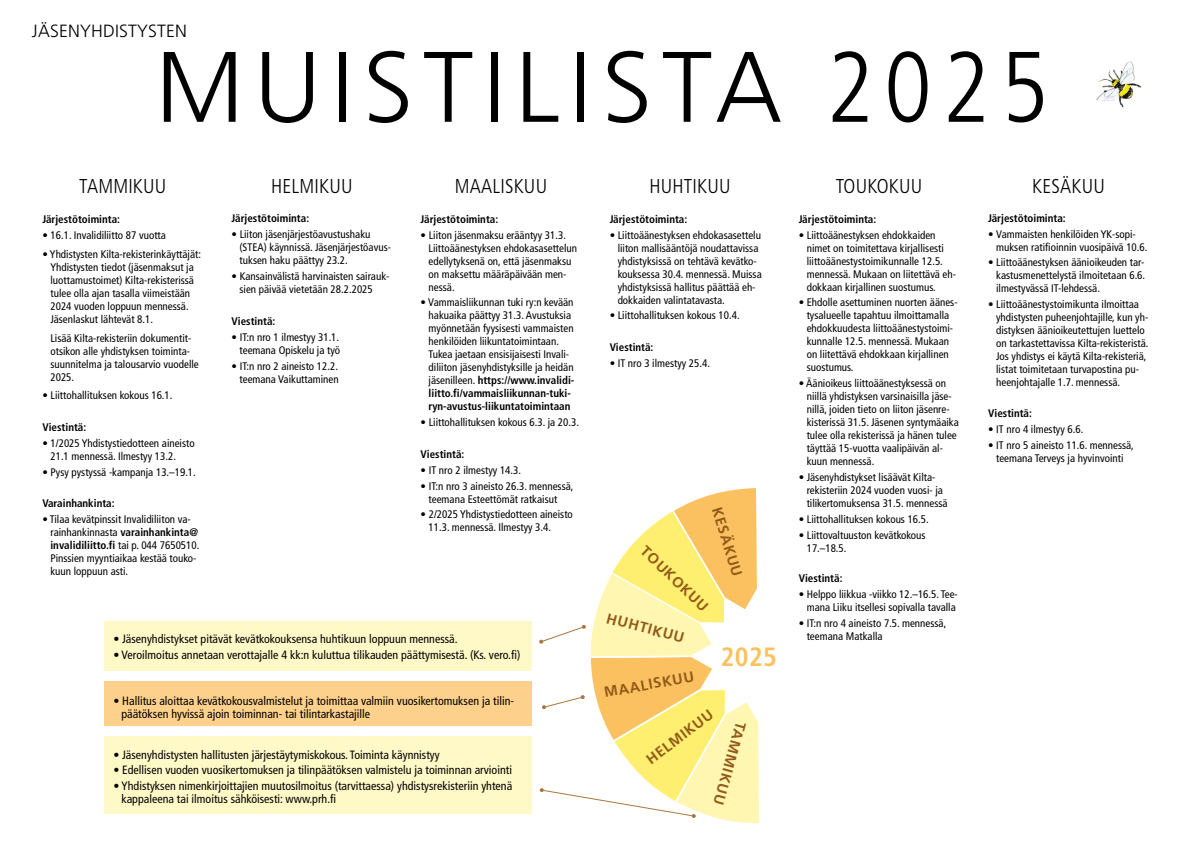
<style>
.page{position:relative;width:1191px;height:842px;background:#fff}
.page>*{position:absolute;margin:0;border:0;box-sizing:border-box;transform-origin:0 0}
.t1{font:300 100px "Frutiger LT Std";letter-spacing:.1em;color:#000}
.t2{font:700 condensed 26.4px "Frutiger LT Std";color:#fbc160}
.t3{font:300 condensed 20px "Frutiger LT Std";letter-spacing:.01em;color:#000}
.t4{font:300 17.7px "Frutiger LT Std";letter-spacing:.01em;color:#000}
.t5{font:700 14.6px "Frutiger LT Std";color:#935b1a}
.t6{font:condensed 12px/13px "Frutiger LT Std";color:#000}
.t7{font:condensed 11px/13px "Frutiger LT Std";color:#000}
.t8{font:700 condensed 11px "Frutiger LT Std";color:#000}
.s1{font-stretch:condensed}
.s2{font-weight:700}
</style>
<div class="page">
<div style="left:104px;top:681px;width:427px;height:44px;background:#fdd18b"></div>
<div style="left:104px;top:736px;width:427px;height:78px;background:#fff8c7"></div>
<div style="left:104px;top:621px;width:427px;height:49px;background:#fff8c7"></div>
<svg style="left:1096px;top:61px;width:45px;height:47px"></svg>
<svg style="left:539px;top:488px;width:220px;height:336px"></svg>
<h3 class="t4" style="left:32px;top:21px;width:156px">JÄSENYHDISTYSTEN</h3>
<h1 class="t1" style="left:155px;top:31px;width:894px">MUISTILISTA <span class="s1">2025</span></h1>
<h3 class="t3" style="left:79px;top:174px;width:89px">TAMMIKUU</h3>
<p class="t8" style="left:42px;top:213px;width:79px">Järjestötoiminta:</p>
<p class="t7" style="left:42px;top:229px;width:125px">• 16.1. Invalidiliitto 87 vuotta</p>
<p class="t7" style="left:50px;top:248px;width:152px;text-indent:-8px">• Yhdistysten Kilta-rekisterinkäyttäjät:<br>Yhdistysten tiedot (jäsenmaksut ja luottamustoimet) Kilta-rekisterissä tulee olla ajan tasalla viimeistään 2024 vuoden loppuun mennessä.<br>Jäsenlaskut lähtevät 8.1.</p>
<p class="t7" style="left:50px;top:331px;width:150px">Lisää Kilta-rekisteriin dokumentit&shy;otsikon alle yhdistyksen toiminta&shy;suunnitelma ja talousarvio vuodelle<br>2025.</p>
<p class="t7" style="left:42px;top:389px;width:132px">• Liittohallituksen kokous 16.1.</p>
<p class="t8" style="left:42px;top:420px;width:45px">Viestintä:</p>
<p class="t7" style="left:50px;top:436px;width:146px;text-indent:-8px">• 1/2025 Yhdistystiedotteen aineisto<br>21.1 mennessä. Ilmestyy 13.2.</p>
<p class="t7" style="left:42px;top:465px;width:155px">• Pysy pystyssä -kampanja 13.–19.1.</p>
<p class="t8" style="left:42px;top:497px;width:74px">Varainhankinta:</p>
<p class="t7" style="left:50px;top:513px;width:150px;text-indent:-8px">• Tilaa kevätpinssit Invalidiliiton va&shy;rainhankinnasta <span class="s2">varainhankinta@ invalidiliitto.fi</span> tai p. 044 7650510.<br>Pinssien myyntiaikaa kestää touko&shy;kuun loppuun asti.</p>
<h3 class="t3" style="left:271px;top:174px;width:83px">HELMIKUU</h3>
<p class="t8" style="left:231px;top:212px;width:79px">Järjestötoiminta:</p>
<p class="t7" style="left:239px;top:228px;width:153px;text-indent:-8px">• Liiton jäsenjärjestöavustushaku (STEA) käynnissä. Jäsenjärjestöavus&shy;tuksen haku päättyy 23.2.</p>
<p class="t7" style="left:239px;top:270px;width:151px;text-indent:-8px">• Kansainvälistä harvinaisten sairauk&shy;sien päivää vietetään 28.2.2025</p>
<p class="t8" style="left:231px;top:314px;width:45px">Viestintä:</p>
<p class="t7" style="left:231px;top:330px;width:110px;text-align:right">• IT:n nro 1 ilmestyy 31.1. teemana Opiskelu ja työ</p>
<p class="t7" style="left:231px;top:359px;width:109px;text-align:right">• IT:n nro 2 aineisto 12.2. teemana Vaikuttaminen</p>
<h3 class="t3" style="left:455px;top:174px;width:94px">MAALISKUU</h3>
<p class="t8" style="left:420px;top:212px;width:79px">Järjestötoiminta:</p>
<p class="t7" style="left:428px;top:228px;width:150px;text-indent:-8px">• Liiton jäsenmaksu erääntyy 31.3.<br>Liittoäänestyksen ehdokasasettelun edellytyksenä on, että jäsenmaksu on maksettu määräpäivään men&shy;nessä.</p>
<p class="t7" style="left:428px;top:296px;width:147px;text-indent:-8px">• Vammaisliikunnan tuki ry:n kevään hakuaika päättyy 31.3. Avustuksia myönnetään fyysisesti vammaisten henkilöiden liikuntatoimintaan.<br>Tukea jaetaan ensisijaisesti Invali&shy;diliiton jäsenyhdistyksille ja heidän jäsenilleen. <span class="s2">https://www.invalidi&shy;liitto.fi/vammaisliikunnan-tuki&shy;ryn-avustus-liikuntatoimintaan</span></p>
<p class="t7" style="left:420px;top:416px;width:160px">• Liittohallituksen kokous 6.3. ja 20.3.</p>
<p class="t8" style="left:420px;top:448px;width:45px">Viestintä:</p>
<p class="t7" style="left:420px;top:463px;width:102px">• IT nro 2 ilmestyy 14.3.</p>
<p class="t7" style="left:428px;top:479px;width:146px;text-indent:-8px">• IT:n nro 3 aineisto 26.3. mennessä, teemana Esteettömät ratkaisut</p>
<p class="t7" style="left:428px;top:508px;width:146px;text-indent:-8px">• 2/2025 Yhdistystiedotteen aineisto<br>11.3. mennessä. Ilmestyy 3.4.</p>
<p class="t6" style="left:113px;top:632px;width:346px">• Jäsenyhdistykset pitävät kevätkokouksensa huhtikuun loppuun mennessä.</p>
<p class="t6" style="left:113px;top:648px;width:408px">• Veroilmoitus annetaan verottajalle 4 kk:n kuluttua tilikauden päättymisestä. (Ks. vero.fi)</p>
<p class="t6" style="left:121px;top:694px;width:394px;text-indent:-8px">• Hallitus aloittaa kevätkokousvalmistelut ja toimittaa valmiin vuosikertomuksen ja tilin&shy;päätöksen hyvissä ajoin toiminnan- tai tilintarkastajille</p>
<p class="t6" style="left:113px;top:748px;width:328px">• Jäsenyhdistysten hallitusten järjestäytymiskokous. Toiminta käynnistyy</p>
<p class="t6" style="left:113px;top:764px;width:400px">• Edellisen vuoden vuosikertomuksen ja tilinpäätöksen valmistelu ja toiminnan arviointi</p>
<p class="t6" style="left:121px;top:780px;width:392px;text-indent:-8px">• Yhdistyksen nimenkirjoittajien muutosilmoitus (tarvittaessa) yhdistysrekisteriin yhtenä kappaleena tai ilmoitus sähköisesti: www.prh.fi</p>
<h3 class="t3" style="left:649px;top:174px;width:83px">HUHTIKUU</h3>
<p class="t8" style="left:609px;top:212px;width:79px">Järjestötoiminta:</p>
<p class="t7" style="left:617px;top:228px;width:146px;text-indent:-8px">• Liittoäänestyksen ehdokasasettelu liiton mallisääntöjä noudattavissa yhdistyksissä on tehtävä kevätko&shy;kouksessa 30.4. mennessä. Muissa yhdistyksissä hallitus päättää eh&shy;dokkaiden valintatavasta.</p>
<p class="t7" style="left:609px;top:309px;width:132px">• Liittohallituksen kokous 10.4.</p>
<p class="t8" style="left:609px;top:341px;width:45px">Viestintä:</p>
<p class="t7" style="left:609px;top:357px;width:102px">• IT nro 3 ilmestyy 25.4.</p>
<h3 class="t5" style="left:725px;top:505px;width:73px;rotate:73deg">KESÄKUU</h3>
<h3 class="t5" style="left:649px;top:542px;width:89px;rotate:44deg">TOUKOKUU</h3>
<h3 class="t5" style="left:609px;top:609px;width:81px;rotate:15deg">HUHTIKUU</h3>
<h3 class="t5" style="left:603px;top:684px;width:93px;rotate:-10deg">MAALISKUU</h3>
<h2 class="t2" style="left:721px;top:641px;width:57px">2025</h2>
<h3 class="t5" style="left:642px;top:754px;width:81px;rotate:-37deg">HELMIKUU</h3>
<h3 class="t5" style="left:749px;top:725px;width:87px;rotate:106deg">TAMMIKUU</h3>
<h3 class="t3" style="left:836px;top:174px;width:88px">TOUKOKUU</h3>
<p class="t8" style="left:798px;top:212px;width:79px">Järjestötoiminta:</p>
<p class="t7" style="left:806px;top:228px;width:151px;text-indent:-8px">• Liittoäänestyksen ehdokkaiden nimet on toimitettava kirjallisesti liittoäänestystoimikunnalle 12.5. mennessä. Mukaan on liitettävä eh&shy;dokkaan kirjallinen suostumus.</p>
<p class="t7" style="left:806px;top:296px;width:152px;text-indent:-8px">• Ehdolle asettuminen nuorten äänes&shy;tysalueelle tapahtuu ilmoittamalla ehdokkuudesta liittoäänestystoimi&shy;kunnalle 12.5. mennessä. Mukaan on liitettävä ehdokkaan kirjallinen suostumus.</p>
<p class="t7" style="left:806px;top:377px;width:154px;text-indent:-8px">• Äänioikeus liittoäänestyksessä on niillä yhdistyksen varsinaisilla jäse&shy;nillä, joiden tieto on liiton jäsenre&shy;kisterissä 31.5. Jäsenen syntymäaika tulee olla rekisterissä ja hänen tulee täyttää 15-vuotta vaalipäivän al&shy;kuun mennessä.</p>
<p class="t7" style="left:806px;top:471px;width:142px;text-indent:-8px">• Jäsenyhdistykset lisäävät Kilta&shy;rekisteriin 2024 vuoden vuosi- ja tilikertomuksensa 31.5. mennessä</p>
<p class="t7" style="left:798px;top:513px;width:132px">• Liittohallituksen kokous 16.5.</p>
<p class="t7" style="left:806px;top:528px;width:120px;text-indent:-8px">• Liittovaltuuston kevätkokous<br>17.–18.5.</p>
<p class="t8" style="left:798px;top:572px;width:45px">Viestintä:</p>
<p class="t7" style="left:798px;top:588px;width:161px;text-align:center">• Helppo liikkua -viikko 12.–16.5. Tee&shy;mana Liiku itsellesi sopivalla tavalla</p>
<p class="t7" style="left:806px;top:617px;width:141px;text-indent:-8px">• IT:n nro 4 aineisto 7.5. mennessä, teemana Matkalla</p>
<h3 class="t3" style="left:1032px;top:174px;width:74px">KESÄKUU</h3>
<p class="t8" style="left:988px;top:211px;width:79px">Järjestötoiminta:</p>
<p class="t7" style="left:996px;top:227px;width:153px;text-indent:-8px">• Vammaisten henkilöiden YK-sopi&shy;muksen ratifioinnin vuosipäivä 10.6.</p>
<p class="t7" style="left:996px;top:256px;width:150px;text-align:justify;text-indent:-8px">• Liittoäänestyksen äänioikeuden tar&shy;kastusmenettelystä ilmoitetaan 6.6. ilmestyvässä IT-lehdessä.</p>
<p class="t7" style="left:996px;top:298px;width:154px;text-indent:-8px">• Liittoäänestystoimikunta ilmoittaa yhdistysten puheenjohtajille, kun yh&shy;distyksen äänioikeutettujen luettelo on tarkastettavissa Kilta-rekisteristä.<br>Jos yhdistys ei käytä Kilta-rekisteriä, listat toimitetaan turvapostina pu&shy;heenjohtajalle 1.7. mennessä.</p>
<p class="t8" style="left:988px;top:407px;width:45px">Viestintä:</p>
<p class="t7" style="left:988px;top:422px;width:97px">• IT nro 4 ilmestyy 6.6.</p>
<p class="t7" style="left:988px;top:438px;width:147px;text-align:center">• IT nro 5 aineisto 11.6. mennessä, teemana Terveys ja hyvinvointi</p>
</div>
